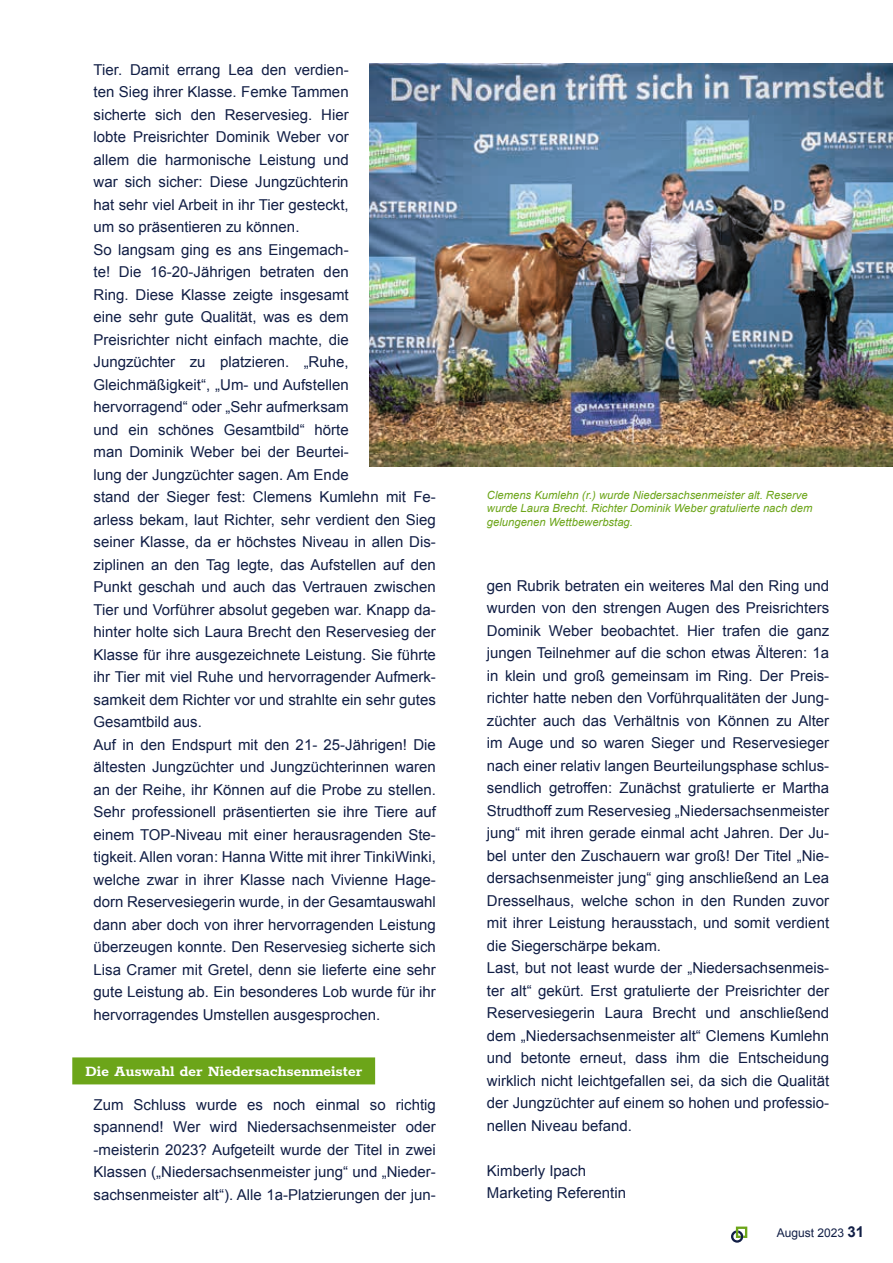
<style>
.page{position:relative;width:893px;height:1263px;background:#fff}
.page>*{position:absolute;margin:0;border:0;box-sizing:border-box;transform-origin:0 0}
.t1{font:700 16.5px "Rokkitt";color:#fff}
.t2{font:15px/22.5px "Arial";color:#111e45}
.t3{font:12px "Arial";color:#111e45}
.t4{font:italic 11.25px/13.5px "Arial";color:#6ca519}
.s1{font-weight:700;font-size:15px}
</style>
<div class="page">
<div style="left:72px;top:1057px;width:303px;height:27px;background:#6ca519"></div>
<img style="left:370px;top:64px;width:523px;height:403px">
<svg style="left:731px;top:1226px;width:16px;height:17px"></svg>
<p class="t2" style="left:94px;top:58px;width:344px">Tier. Damit errang Lea den verdien-<br>ten Sieg ihrer Klasse. Femke Tammen<br>sicherte sich den Reservesieg. Hier<br>lobte Preisrichter Dominik Weber vor<br>allem die harmonische Leistung und<br>war sich sicher: Diese Jungzüchterin<br>hat sehr viel Arbeit in ihr Tier gesteckt,<br>um so präsentieren zu können.<br>So langsam ging es ans Eingemach-<br>te! Die 16-20-Jährigen betraten den<br>Ring. Diese Klasse zeigte insgesamt<br>eine sehr gute Qualität, was es dem<br>Preisrichter nicht einfach machte, die<br>Jungzüchter zu platzieren. „Ruhe, Gleichmäßigkeit“, „Um- und Aufstellen hervorragend“ oder „Sehr aufmerksam<br>und ein schönes Gesamtbild“ hörte<br>man Dominik Weber bei der Beurtei-<br>lung der Jungzüchter sagen. Am Ende<br>stand der Sieger fest: Clemens Kumlehn mit Fe&shy;arless bekam, laut Richter, sehr verdient den Sieg seiner Klasse, da er höchstes Niveau in allen Dis&shy;ziplinen an den Tag legte, das Aufstellen auf den Punkt geschah und auch das Vertrauen zwischen Tier und Vorführer absolut gegeben war. Knapp da&shy;hinter holte sich Laura Brecht den Reservesieg der Klasse für ihre ausgezeichnete Leistung. Sie führte ihr Tier mit viel Ruhe und hervorragender Aufmerk&shy;samkeit dem Richter vor und strahlte ein sehr gutes Gesamtbild aus.<br>Auf in den Endspurt mit den 21- 25-Jährigen! Die ältesten Jungzüchter und Jungzüchterinnen waren an der Reihe, ihr Können auf die Probe zu stellen.<br>Sehr professionell präsentierten sie ihre Tiere auf einem TOP-Niveau mit einer herausragenden Ste&shy;tigkeit. Allen voran: Hanna Witte mit ihrer TinkiWinki, welche zwar in ihrer Klasse nach Vivienne Hage&shy;dorn Reservesiegerin wurde, in der Gesamtauswahl dann aber doch von ihrer hervorragenden Leistung überzeugen konnte. Den Reservesieg sicherte sich Lisa Cramer mit Gretel, denn sie lieferte eine sehr gute Leistung ab. Ein besonderes Lob wurde für ihr hervorragendes Umstellen ausgesprochen.</p>
<p class="t1" style="left:85px;top:1060px;width:279px">Die Auswahl der Niedersachsenmeister</p>
<p class="t2" style="left:94px;top:1093px;width:344px;text-align:justify">Zum Schluss wurde es noch einmal so richtig spannend! Wer wird Niedersachsenmeister oder -meisterin 2023? Aufgeteilt wurde der Titel in zwei Klassen („Niedersachsenmeister jung“ und „Nieder&shy;sachsenmeister alt“). Alle 1a-Platzierungen der jun-</p>
<p class="t4" style="left:487px;top:488px;width:327px">Clemens Kumlehn (r.) wurde Niedersachsenmeister alt. Reserve wurde Laura Brecht. Richter Dominik Weber gratulierte nach dem gelungenen Wettbewerbstag.</p>
<p class="t2" style="left:487px;top:574px;width:344px">gen Rubrik betraten ein weiteres Mal den Ring und wurden von den strengen Augen des Preisrichters Dominik Weber beobachtet. Hier trafen die ganz jungen Teilnehmer auf die schon etwas Älteren: 1a in klein und groß gemeinsam im Ring. Der Preis&shy;richter hatte neben den Vorführqualitäten der Jung&shy;züchter auch das Verhältnis von Können zu Alter im Auge und so waren Sieger und Reservesieger nach einer relativ langen Beurteilungsphase schlus&shy;sendlich getroffen: Zunächst gratulierte er Martha Strudthoff zum Reservesieg „Niedersachsenmeister jung“ mit ihren gerade einmal acht Jahren. Der Ju&shy;bel unter den Zuschauern war groß! Der Titel „Nie&shy;dersachsenmeister jung“ ging anschließend an Lea Dresselhaus, welche schon in den Runden zuvor mit ihrer Leistung herausstach, und somit verdient die Siegerschärpe bekam.<br>Last, but not least wurde der „Niedersachsenmeis&shy;ter alt“ gekürt. Erst gratulierte der Preisrichter der Reservesiegerin Laura Brecht und anschließend dem „Niedersachsenmeister alt“ Clemens Kumlehn und betonte erneut, dass ihm die Entscheidung wirklich nicht leichtgefallen sei, da sich die Qualität der Jungzüchter auf einem so hohen und professio&shy;nellen Niveau befand.</p>
<p class="t2" style="left:487px;top:1159px;width:141px">Kimberly Ipach<br>Marketing Referentin</p>
<p class="t3" style="left:777px;top:1225px;width:89px">August 2023 <span class="s1">31</span></p>
</div>
